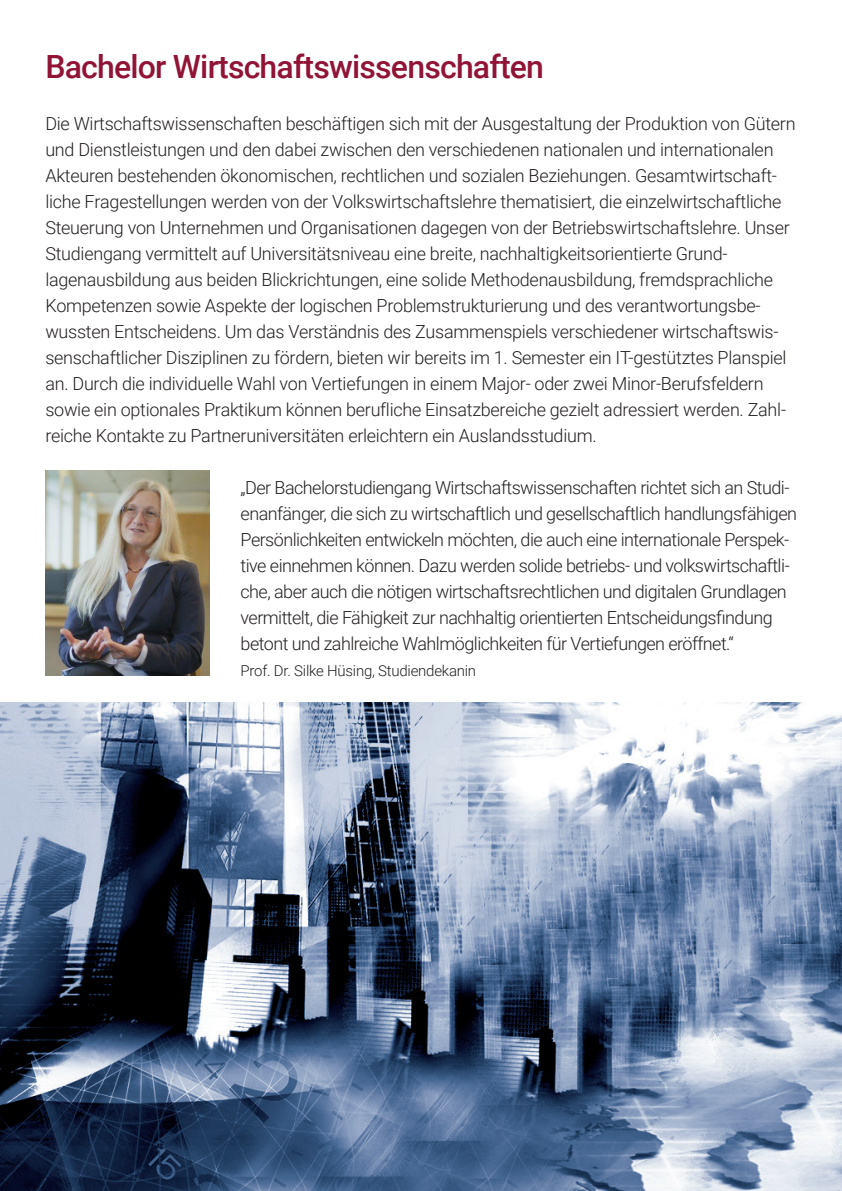
<style>
.page{position:relative;width:842px;height:1191px;background:#fff}
.page>*{position:absolute;margin:0;border:0;box-sizing:border-box;transform-origin:0 0}
.t1{font:500 32px "Roboto";letter-spacing:-.025em;color:#911436}
.t2{font:300 18px/26px "Roboto";letter-spacing:-.015em;color:#231f20}
.t3{font:300 15px "Roboto";letter-spacing:-.015em;color:#231f20}
</style>
<div class="page">
<img style="left:0;top:702px;width:842px;height:489px">
<img style="left:45px;top:471px;width:165px;height:204px">
<h1 class="t1" style="left:45px;top:44px;width:500px">Bachelor Wirtschaftswissenschaften</h1>
<p class="t2" style="left:45px;top:110px;width:752px">Die Wirtschaftswissenschaften beschäftigen sich mit der Ausgestaltung der Produktion von Gütern und Dienstleistungen und den dabei zwischen den verschiedenen nationalen und internationalen Akteuren bestehenden ökonomischen, rechtlichen und sozialen Beziehungen. Gesamtwirtschaft&shy;liche Fragestellungen werden von der Volkswirtschaftslehre thematisiert, die einzelwirtschaftliche Steuerung von Unternehmen und Organisationen dagegen von der Betriebswirtschaftslehre. Unser Studiengang vermittelt auf Universitätsniveau eine breite, nachhaltigkeitsorientierte Grund&shy;lagenausbildung aus beiden Blickrichtungen, eine solide Methodenausbildung, fremdsprachliche Kompetenzen sowie Aspekte der logischen Problemstrukturierung und des verantwortungsbe&shy;wussten Entscheidens. Um das Verständnis des Zusammenspiels verschiedener wirtschaftswis&shy;senschaftlicher Disziplinen zu fördern, bieten wir bereits im 1. Semester ein IT-gestütztes Planspiel an. Durch die individuelle Wahl von Vertiefungen in einem Major- oder zwei Minor-Berufsfeldern sowie ein optionales Praktikum können berufliche Einsatzbereiche gezielt adressiert werden. Zahl&shy;reiche Kontakte zu Partneruniversitäten erleichtern ein Auslandsstudium.</p>
<p class="t2" style="left:241px;top:474px;width:558px">„Der Bachelorstudiengang Wirtschaftswissenschaften richtet sich an Studi&shy;enanfänger, die sich zu wirtschaftlich und gesellschaftlich handlungsfähigen Persönlichkeiten entwickeln möchten, die auch eine internationale Perspek&shy;tive einnehmen können. Dazu werden solide betriebs- und volkswirtschaftli&shy;che, aber auch die nötigen wirtschaftsrechtlichen und digitalen Grundlagen vermittelt, die Fähigkeit zur nachhaltig orientierten Entscheidungsfindung betont und zahlreiche Wahlmöglichkeiten für Vertiefungen eröffnet.“</p>
<p class="t3" style="left:241px;top:660px;width:237px">Prof. Dr. Silke Hüsing, Studiendekanin</p>
</div>
